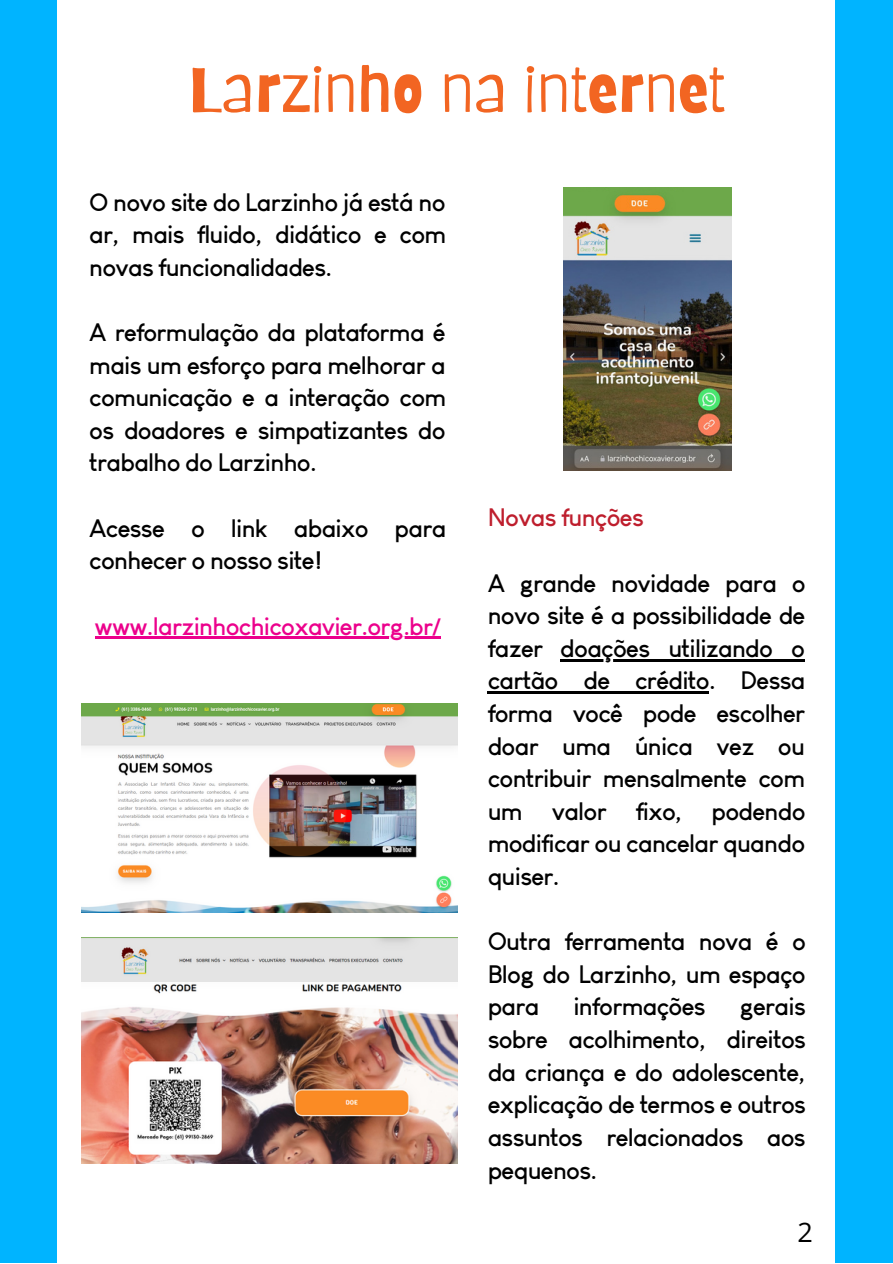
<style>
.page{position:relative;width:893px;height:1264px;background:#fff}
.page>*{position:absolute;margin:0;border:0;box-sizing:border-box;transform-origin:0 0}
.t1{font:62.85px "Barriecito";color:#f26522}
.t2{font:27px "Open Sans";color:#000}
.t3{font:700 24.75px/32.5px "Louis George Cafe";letter-spacing:-.03em;color:#000;text-align:justify}
.t4{font:700 24.75px "Louis George Cafe";letter-spacing:-.03em;color:#ec008c}
.t5{font:700 24.75px "Louis George Cafe";letter-spacing:-.03em;color:#be1e2d}
</style>
<div class="page">
<div style="left:0;top:0;width:892px;height:1262px;background:#00b4ff"></div>
<div style="left:58px;top:0;width:776px;height:1262px;background:#fff"></div>
<img style="left:564px;top:187px;width:167px;height:284px">
<img style="left:82px;top:703px;width:375px;height:209px">
<img style="left:82px;top:981px;width:375px;height:182px">
<img style="left:82px;top:937px;width:375px;height:44px">
<hr style="left:94px;top:636px;width:346px;height:3px;background:#ec008c">
<hr style="left:560px;top:659px;width:244px;height:2px;background:#000">
<hr style="left:487px;top:691px;width:222px;height:3px;background:#000">
<p class="t1" style="left:189px;top:51px;width:538px">Larzinho na internet</p>
<p class="t3" style="left:89px;top:186px;width:359px">O novo site do Larzinho já está no ar, mais fluido, didático e com novas funcionalidades.</p>
<p class="t3" style="left:89px;top:316px;width:359px">A reformulação da plataforma é mais um esforço para melhorar a comunicação e a interação com os doadores e simpatizantes do trabalho do Larzinho.</p>
<p class="t3" style="left:89px;top:512px;width:358px">Acesse o link abaixo para conhecer o nosso site!</p>
<p class="t4" style="left:94px;top:612px;width:348px">www.larzinhochicoxavier.org.br/</p>
<p class="t5" style="left:487px;top:504px;width:158px">Novas funções</p>
<p class="t3" style="left:487px;top:566px;width:319px">A grande novidade para o novo site é a possibilidade de fazer doações utilizando o cartão de crédito. Dessa forma você pode escolher doar uma única vez ou contribuir mensalmente com um valor fixo, podendo modificar ou cancelar quando quiser.</p>
<p class="t3" style="left:487px;top:925px;width:320px">Outra ferramenta nova é o Blog do Larzinho, um espaço para</p>
<p class="t3" style="left:487px;top:990px;width:320px;text-indent:252px">gerais sobre acolhimento, direitos da criança e do adolescente, explicação de termos e outros assuntos relacionados aos pequenos.</p>
<p class="t3" style="left:573px;top:990px;width:134px">informações</p>
<p class="t2" style="left:797px;top:1213px;width:17px">2</p>
</div>
